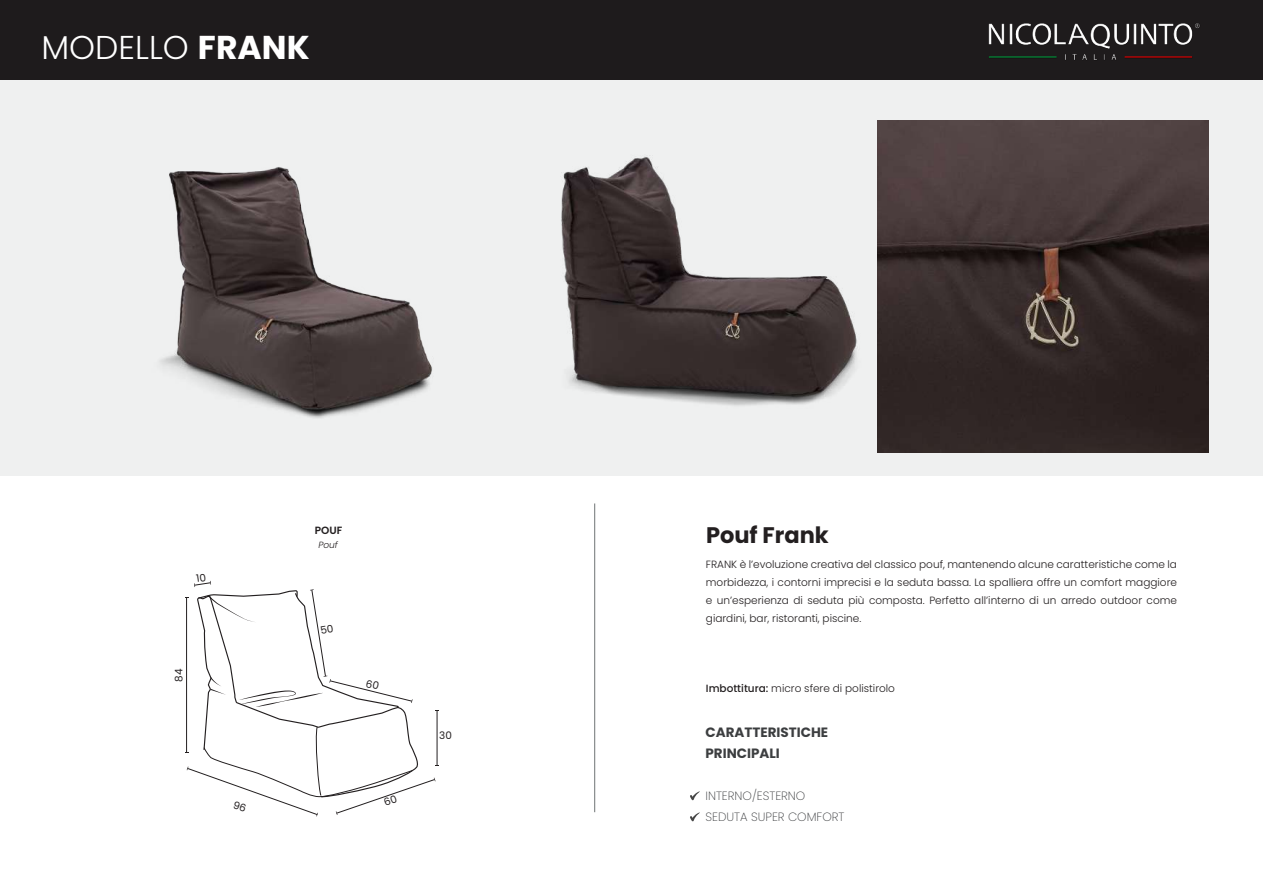
<style>
.page{position:relative;width:1263px;height:893px;background:#fff}
.page>*{position:absolute;margin:0;border:0;box-sizing:border-box;transform-origin:0 0}
.t1{font:300 33px "Poppins";color:#fff}
.t2{font:700 22.5px "Poppins";color:#231f20}
.t3{font:700 13.5px/21px "Poppins";color:#3c3e40}
.t4{font:200 12px/21px "Poppins";color:#3c3e40}
.t5{font:300 10.5px/18px "Poppins";color:#231f20;text-align:justify}
.t6{font:600 10.5px "Poppins";color:#231f20}
.t7{font:10.35px "Poppins";color:#231f20}
.t8{font:italic 300 9px "Poppins";color:#231f20}
.s1{font-weight:700}
.s2{font-weight:500}
</style>
<div class="page">
<div style="left:0;top:0;width:1263px;height:475px;background:#eff0f0"></div>
<div style="left:0;top:0;width:1263px;height:80px;background:#1e1b1c"></div>
<img style="left:988px;top:23px;width:212px;height:37px">
<img style="left:561px;top:155px;width:297px;height:251px">
<img style="left:877px;top:121px;width:331px;height:332px">
<img style="left:160px;top:167px;width:272px;height:251px">
<hr style="left:594px;top:503px;width:1px;height:309px;background:#6f7475">
<svg style="left:690px;top:791px;width:10px;height:10px"></svg>
<svg style="left:690px;top:812px;width:10px;height:10px"></svg>
<svg style="left:185px;top:580px;width:254px;height:236px"></svg>
<h1 class="t1" style="left:41px;top:28px;width:270px">MODELLO <span class="s1">FRANK</span></h1>
<p class="t7" style="left:173px;top:682px;width:15px;rotate:-90deg">84</p>
<p class="t6" style="left:315px;top:524px;width:29px">POUF</p>
<p class="t8" style="left:318px;top:540px;width:21px">Pouf</p>
<p class="t7" style="left:439px;top:729px;width:14px">30</p>
<h2 class="t2" style="left:706px;top:522px;width:124px">Pouf Frank</h2>
<p class="t5" style="left:706px;top:556px;width:473px">FRANK è l’evoluzione creativa del classico pouf, mantenendo alcune caratteristiche come la morbidezza, i contorni imprecisi e la seduta bassa. La spalliera offre un comfort maggiore e un’esperienza di seduta più composta. Perfetto all’interno di un arredo outdoor come giardini, bar, ristoranti, piscine.</p>
<p class="t5" style="left:706px;top:679px;width:191px"><span class="s2">Imbottitura:</span> micro sfere di polistirolo</p>
<p class="t3" style="left:705px;top:722px;width:124px">CARATTERISTICHE<br>PRINCIPALI</p>
<p class="t4" style="left:705px;top:785px;width:141px">INTERNO/ESTERNO<br>SEDUTA SUPER COMFORT</p>
</div>
